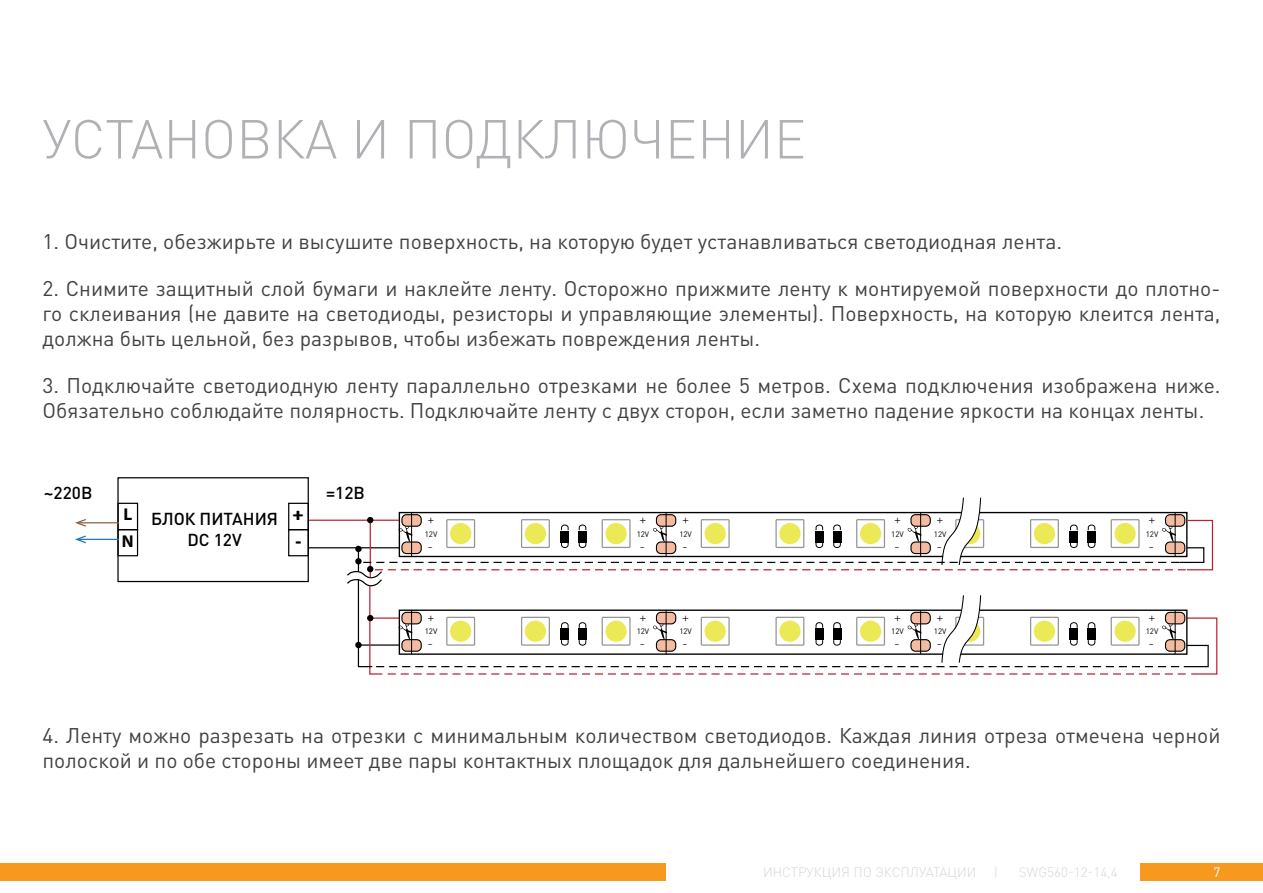
<style>
.page{position:relative;width:1263px;height:893px;background:#fff}
.page>*{position:absolute;margin:0;border:0;box-sizing:border-box;transform-origin:0 0}
.t1{font:300 54px "DIN Pro";color:#afb1b4}
.t2{font:21px/25.2px "DIN Pro";color:#414042}
.t3{font:500 17.1px/20.5px "DIN Pro";color:#000;text-align:center}
.t4{font:700 17.1px "Myriad Pro";color:#000}
.t5{font:300 13.5px "DIN Pro";color:#d5d7d8}
.t6{font:300 13.5px "DIN Pro";color:#000}
.t7{font:13.5px "DIN Pro";color:#fff}
.t8{font:7.95px "DIN Pro";color:#000}
</style>
<div class="page">
<div style="left:1140px;top:863px;width:123px;height:17px;background:#f7991f"></div>
<div style="left:0;top:863px;width:665px;height:17px;background:#f7991f"></div>
<hr style="left:308px;top:520px;width:92px;height:1px;background:#be1e2d">
<hr style="left:308px;top:547px;width:92px;height:1px;background:#000">
<div style="left:117px;top:477px;width:192px;height:105px;border:1px solid #000"></div>
<div style="left:288px;top:503px;width:21px;height:27px;border:1px solid #000"></div>
<div style="left:288px;top:529px;width:21px;height:27px;border:1px solid #000"></div>
<div style="left:117px;top:503px;width:21px;height:27px;border:1px solid #000"></div>
<div style="left:117px;top:529px;width:21px;height:27px;border:1px solid #000"></div>
<hr style="left:78px;top:522px;width:41px;height:1px;background:#8a5e3c">
<svg style="left:75px;top:519px;width:11px;height:8px"></svg>
<hr style="left:78px;top:539px;width:41px;height:1px;background:#1c75bc">
<svg style="left:75px;top:535px;width:11px;height:8px"></svg>
<svg style="left:346px;top:497px;width:872px;height:178px"></svg>
<h1 class="t1" style="left:43px;top:102px;width:765px">УСТАНОВКА И ПОДКЛЮЧЕНИЕ</h1>
<p class="t2" style="left:43px;top:228px;width:1021px">1. Очистите, обезжирьте и высушите поверхность, на которую будет устанавливаться светодиодная лента.</p>
<p class="t2" style="left:43px;top:275px;width:1179px;text-align:justify">2. Снимите защитный слой бумаги и наклейте ленту. Осторожно прижмите ленту к монтируемой поверхности до плотно&shy;го склеивания (не давите на светодиоды, резисторы и управляющие элементы). Поверхность, на которую клеится лента, должна быть цельной, без разрывов, чтобы избежать повреждения ленты.</p>
<p class="t2" style="left:43px;top:371px;width:1179px">3. Подключайте светодиодную ленту параллельно отрезками не более 5 метров. Схема подключения изображена ниже.<br>Обязательно соблюдайте полярность. Подключайте ленту с двух сторон, если заметно падение яркости на концах ленты.</p>
<p class="t3" style="left:44px;top:482px;width:50px">~220B</p>
<p class="t3" style="left:326px;top:482px;width:40px">=12B</p>
<p class="t4" style="left:123px;top:503px;width:10px">L</p>
<p class="t4" style="left:293px;top:503px;width:12px">+</p>
<p class="t4" style="left:122px;top:530px;width:13px">N</p>
<p class="t3" style="left:151px;top:508px;width:129px">БЛОК ПИТАНИЯ<br>DC 12V</p>
<p class="t4" style="left:295px;top:530px;width:7px">-</p>
<p class="t6" style="left:428px;top:510px;width:8px">+</p>
<p class="t8" style="left:425px;top:528px;width:14px">12V</p>
<p class="t6" style="left:428px;top:537px;width:7px">-</p>
<p class="t6" style="left:428px;top:608px;width:8px">+</p>
<p class="t8" style="left:425px;top:626px;width:14px">12V</p>
<p class="t6" style="left:428px;top:634px;width:7px">-</p>
<p class="t6" style="left:639px;top:510px;width:8px">+</p>
<p class="t8" style="left:637px;top:528px;width:14px">12V</p>
<p class="t6" style="left:639px;top:537px;width:7px">-</p>
<p class="t6" style="left:639px;top:608px;width:8px">+</p>
<p class="t8" style="left:637px;top:626px;width:14px">12V</p>
<p class="t6" style="left:639px;top:634px;width:7px">-</p>
<p class="t6" style="left:682px;top:510px;width:8px">+</p>
<p class="t8" style="left:679px;top:528px;width:14px">12V</p>
<p class="t6" style="left:682px;top:537px;width:7px">-</p>
<p class="t6" style="left:682px;top:608px;width:8px">+</p>
<p class="t8" style="left:679px;top:626px;width:14px">12V</p>
<p class="t6" style="left:682px;top:634px;width:7px">-</p>
<p class="t6" style="left:894px;top:510px;width:8px">+</p>
<p class="t8" style="left:891px;top:528px;width:14px">12V</p>
<p class="t6" style="left:894px;top:537px;width:7px">-</p>
<p class="t6" style="left:894px;top:608px;width:8px">+</p>
<p class="t8" style="left:891px;top:626px;width:14px">12V</p>
<p class="t6" style="left:894px;top:634px;width:7px">-</p>
<p class="t6" style="left:936px;top:510px;width:8px">+</p>
<p class="t8" style="left:934px;top:528px;width:14px">12V</p>
<p class="t6" style="left:936px;top:537px;width:7px">-</p>
<p class="t6" style="left:936px;top:608px;width:8px">+</p>
<p class="t8" style="left:934px;top:626px;width:14px">12V</p>
<p class="t6" style="left:936px;top:634px;width:7px">-</p>
<p class="t6" style="left:1148px;top:510px;width:8px">+</p>
<p class="t8" style="left:1146px;top:528px;width:14px">12V</p>
<p class="t6" style="left:1148px;top:537px;width:7px">-</p>
<p class="t6" style="left:1148px;top:608px;width:8px">+</p>
<p class="t8" style="left:1146px;top:626px;width:14px">12V</p>
<p class="t6" style="left:1148px;top:634px;width:7px">-</p>
<p class="t2" style="left:43px;top:722px;width:1179px">4. Ленту можно разрезать на отрезки с минимальным количеством светодиодов. Каждая линия отреза отмечена черной полоской и по обе стороны имеет две пары контактных площадок для дальнейшего соединения.</p>
<p class="t5" style="left:763px;top:863px;width:215px">ИНСТРУКЦИЯ ПО ЭКСПЛУАТАЦИИ</p>
<p class="t5" style="left:994px;top:863px;width:6px">|</p>
<p class="t5" style="left:1019px;top:863px;width:100px">SWG560-12-14,4</p>
<p class="t7" style="left:1213px;top:863px;width:9px">7</p>
</div>
